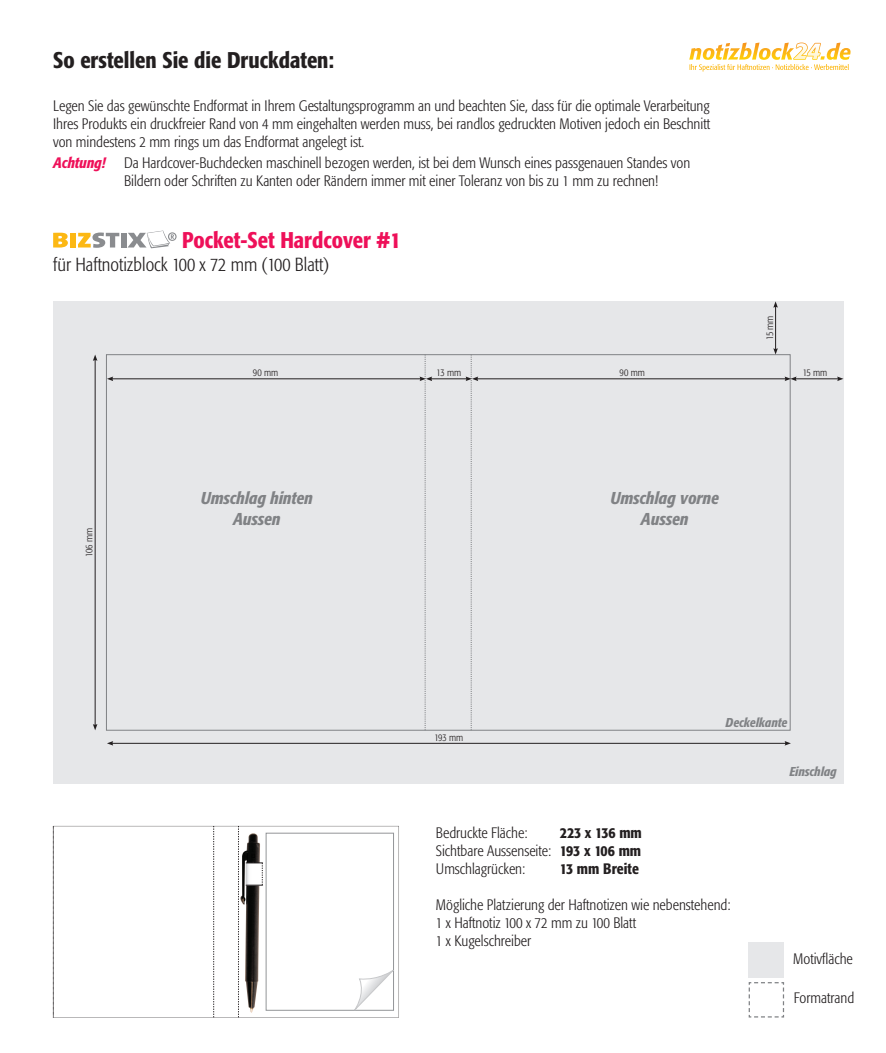
<style>
.page{position:relative;width:886px;height:1053px;background:#fff}
.page>*{position:absolute;margin:0;border:0;box-sizing:border-box;transform-origin:0 0}
.t1{font:500 condensed 22.5px "Formata";color:#231f20}
.t2{font:500 condensed 22.5px "Formata";color:#ee1059}
.t3{font:300 condensed 18.75px "Formata";color:#231f20}
.t4{font:italic 500 condensed 17px/20.4px "Formata";color:#808285;text-align:center}
.t5{font:300 condensed 15px/18px "Formata";color:#231f20;text-align:justify}
.t6{font:500 condensed 15px "Formata";color:#231f20}
.t7{font:italic 500 condensed 12.75px "Formata";color:#808285}
.t8{font:300 condensed 10px "Formata";color:#231f20}
.s1{font-weight:500;font-style:italic;color:#ee1059}
.s2{font-weight:500}
</style>
<div class="page">
<svg style="left:689px;top:42px;width:161px;height:30px"></svg>
<div style="left:53px;top:301px;width:790px;height:482px;background:#e6e7e9"></div>
<hr style="left:112px;top:743px;width:674px;height:1px;background:#231f20">
<svg style="left:107px;top:741px;width:6px;height:4px"></svg>
<svg style="left:784px;top:741px;width:7px;height:4px"></svg>
<hr style="left:95px;top:359px;width:1px;height:366px;background:#231f20">
<svg style="left:93px;top:724px;width:4px;height:6px"></svg>
<svg style="left:93px;top:354px;width:4px;height:7px"></svg>
<hr style="left:112px;top:378px;width:309px;height:1px;background:#231f20">
<svg style="left:107px;top:376px;width:6px;height:5px"></svg>
<hr style="left:477px;top:378px;width:309px;height:1px;background:#231f20">
<hr style="left:430px;top:378px;width:37px;height:1px;background:#231f20">
<svg style="left:419px;top:354px;width:13px;height:376px"></svg>
<svg style="left:466px;top:354px;width:12px;height:376px"></svg>
<hr style="left:795px;top:378px;width:44px;height:1px;background:#231f20">
<svg style="left:784px;top:376px;width:13px;height:5px"></svg>
<svg style="left:837px;top:376px;width:6px;height:5px"></svg>
<hr style="left:775px;top:306px;width:1px;height:44px;background:#231f20">
<svg style="left:773px;top:348px;width:5px;height:6px"></svg>
<svg style="left:773px;top:301px;width:5px;height:7px"></svg>
<div style="left:749px;top:942px;width:35px;height:35px;background:#e6e7e9"></div>
<svg style="left:748px;top:982px;width:37px;height:36px"></svg>
<svg style="left:53px;top:233px;width:15px;height:14px"></svg>
<div style="left:70px;top:233px;width:5px;height:14px;background:#fcb814"></div>
<svg style="left:78px;top:232px;width:41px;height:16px"></svg>
<div style="left:121px;top:233px;width:5px;height:14px;background:#8a8c8f"></div>
<svg style="left:128px;top:230px;width:49px;height:18px"></svg>
<svg style="left:53px;top:825px;width:346px;height:192px"></svg>
<div style="left:266px;top:833px;width:128px;height:177px;background:#fff;border:1px solid #939598"></div>
<svg style="left:354px;top:969px;width:39px;height:41px"></svg>
<svg style="left:238px;top:826px;width:1px;height:191px"></svg>
<img style="left:240px;top:828px;width:20px;height:188px">
<svg style="left:246px;top:862px;width:17px;height:23px"></svg>
<svg style="left:213px;top:826px;width:1px;height:191px"></svg>
<svg style="left:53px;top:826px;width:1px;height:191px"></svg>
<h1 class="t1" style="left:53px;top:46px;width:282px">So erstellen Sie die Druckdaten:</h1>
<p class="t5" style="left:53px;top:96px;width:658px">Legen Sie das gewünschte Endformat in Ihrem Gestaltungsprogramm an und beachten Sie, dass für die optimale Verarbeitung Ihres Produkts ein druckfreier Rand von 4 mm eingehalten werden muss, bei randlos gedruckten Motiven jedoch ein Beschnitt von mindestens 2 mm rings um das Endformat angelegt ist.</p>
<p class="t5" style="left:124px;top:154px;width:568px;text-indent:-71px"><span class="s1">Achtung!</span> Da Hardcover-Buchdecken maschinell bezogen werden, ist bei dem Wunsch eines passgenauen Standes von<br>Bildern oder Schriften zu Kanten oder Rändern immer mit einer Toleranz von bis zu 1 mm zu rechnen!</p>
<h1 class="t2" style="left:182px;top:227px;width:220px">Pocket-Set Hardcover #1</h1>
<p class="t3" style="left:53px;top:253px;width:278px">für Haftnotizblock 100 x 72 mm (100 Blatt)</p>
<p class="t8" style="left:253px;top:367px;width:27px">90 mm</p>
<p class="t8" style="left:764px;top:340px;width:26px;rotate:-90deg">15 mm</p>
<p class="t8" style="left:437px;top:367px;width:26px">13 mm</p>
<p class="t8" style="left:620px;top:367px;width:27px">90 mm</p>
<p class="t8" style="left:803px;top:367px;width:26px">15 mm</p>
<p class="t8" style="left:83px;top:557px;width:30px;rotate:-90deg">106 mm</p>
<p class="t4" style="left:201px;top:488px;width:113px">Umschlag hinten<br>Aussen</p>
<p class="t4" style="left:610px;top:488px;width:110px">Umschlag vorne<br>Aussen</p>
<p class="t8" style="left:434px;top:731px;width:30px">193 mm</p>
<p class="t7" style="left:726px;top:715px;width:63px">Deckelkante</p>
<p class="t7" style="left:789px;top:763px;width:49px">Einschlag</p>
<p class="t5" style="left:436px;top:823px;width:93px">Bedruckte Fläche:</p>
<p class="t5" style="left:436px;top:823px;width:207px;text-indent:124px"><span class="s2">223 x 136 mm </span>Sichtbare Aussenseite: <span class="s2">193 x 106 mm </span>Umschlagrücken:</p>
<p class="t6" style="left:560px;top:859px;width:80px">13 mm Breite</p>
<p class="t5" style="left:436px;top:895px;width:296px;text-align:left">Mögliche Platzierung der Haftnotizen wie nebenstehend:<br>1 x Haftnotiz 100 x 72 mm zu 100 Blatt<br>1 x Kugelschreiber</p>
<p class="t5" style="left:793px;top:949px;width:61px">Motivfläche</p>
<p class="t5" style="left:794px;top:989px;width:62px">Formatrand</p>
</div>
